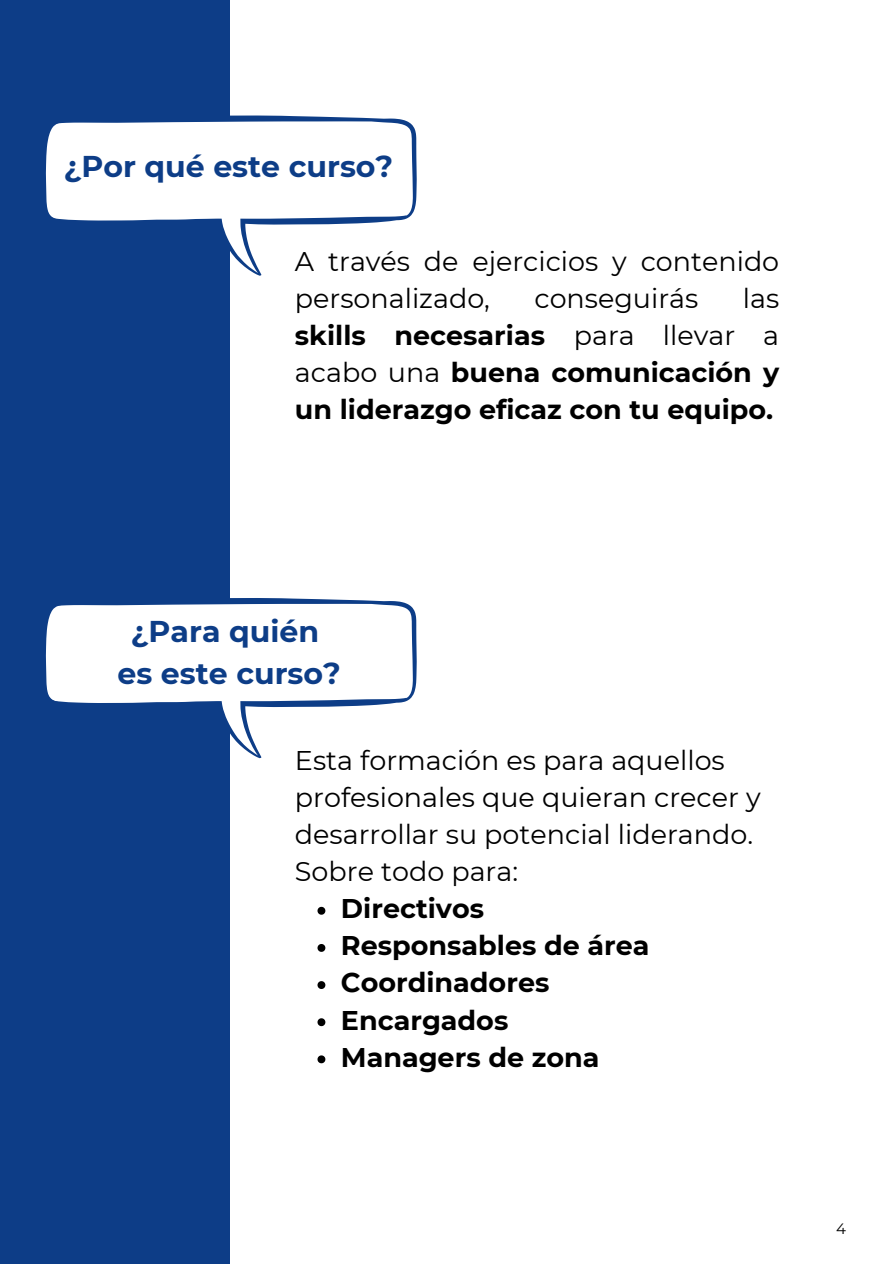
<style>
.page{position:relative;width:894px;height:1264px;background:#fff}
.page>*{position:absolute;margin:0;border:0;box-sizing:border-box;transform-origin:0 0}
.t1{font:700 30px/41.7px "Montserrat";color:#0d3d87;text-align:center}
.t2{font:27px/37.2px "Montserrat";color:#000}
.t3{font:700 27px/37.2px "Montserrat";color:#000;text-align:justify}
.t4{font:15px "Montserrat";color:#000}
.s1{font-weight:400}
</style>
<div class="page">
<div style="left:0;top:0;width:229px;height:1263px;background:#0d3d87"></div>
<svg style="left:45px;top:115px;width:372px;height:161px"></svg>
<svg style="left:317px;top:906px;width:8px;height:8px"></svg>
<svg style="left:317px;top:944px;width:8px;height:7px"></svg>
<svg style="left:317px;top:981px;width:8px;height:8px"></svg>
<svg style="left:317px;top:1018px;width:8px;height:8px"></svg>
<svg style="left:317px;top:1055px;width:8px;height:8px"></svg>
<svg style="left:45px;top:597px;width:372px;height:161px"></svg>
<p class="t1" style="left:64px;top:145px;width:331px">¿Por qué este curso?</p>
<p class="t2" style="left:295px;top:242px;width:485px">A través de ejercicios y contenido personalizado,</p>
<p class="t3" style="left:295px;top:279px;width:485px;text-indent:447px"><span class="s1">las </span>skills necesarias <span class="s1">para llevar a acabo una</span> buena comunicación y un liderazgo eficaz con tu equipo.</p>
<p class="t2" style="left:534px;top:279px;width:165px">conseguirás</p>
<p class="t1" style="left:118px;top:610px;width:225px">¿Para quién es este curso?</p>
<p class="t2" style="left:295px;top:741px;width:467px">Esta formación es para aquellos profesionales que quieran crecer y desarrollar su potencial liderando.<br>Sobre todo para:</p>
<h1 class="t3" style="left:341px;top:889px;width:145px">Directivos</h1>
<p class="t3" style="left:341px;top:926px;width:310px">Responsables de área</p>
<p class="t3" style="left:341px;top:964px;width:210px">Coordinadores</p>
<h1 class="t3" style="left:341px;top:1001px;width:169px">Encargados</h1>
<p class="t3" style="left:341px;top:1038px;width:260px">Managers de zona</p>
<p class="t4" style="left:835px;top:1219px;width:11px">4</p>
</div>
